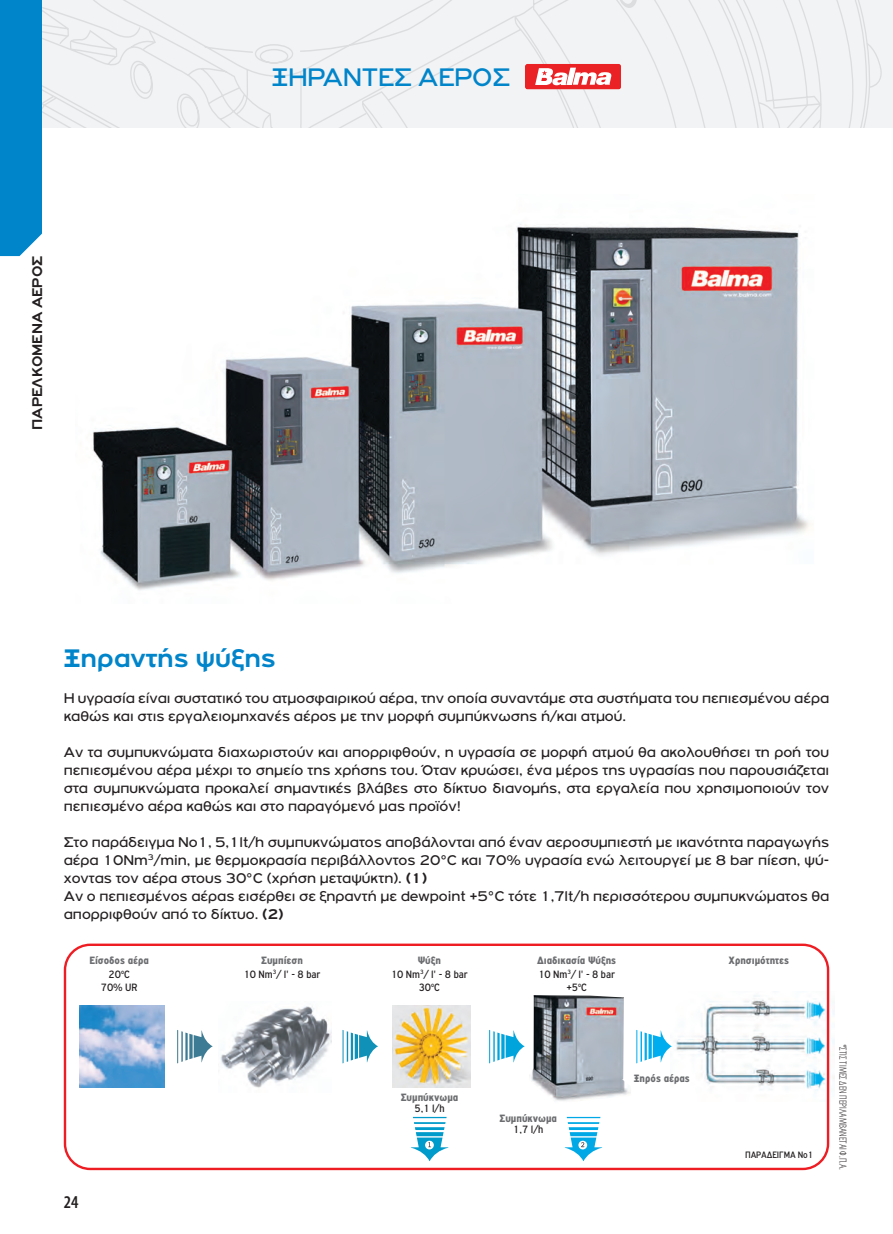
<style>
.page{position:relative;width:893px;height:1234px;background:#fff}
.page>*{position:absolute;margin:0;border:0;box-sizing:border-box;transform-origin:0 0}
.t1{font:27px "PF Highway Gothic Ext";color:#0084ca}
.t2{font:700 27px "PF Highway Gothic Ext";color:#0084ca}
.t3{font:500 18px "Myriad Condensed Greek";color:#231f20}
.t4{font:15px/18px "PF Highway Gothic Ext";color:#231f20}
.t5{font:700 15px "PF Highway Gothic Ext";color:#231f20}
.t6{font:900 11.4px/13.6px "PF Highway Gothic Cond";color:#6c6d70;text-align:center}
.t7{font:11.4px/13.6px "PF Highway Gothic Cond";color:#231f20;text-align:center}
.t8{font:300 10.5px "Myriad Condensed Greek";color:#231f20}
.t9{font:9.9px "PF Highway Gothic Cond";color:#231f20}
.s1{font-weight:700}
.s2{font-weight:400;color:#231f20}
.s3{font-weight:900;color:#6c6d70}
</style>
<div class="page">
<svg style="left:42px;top:0;width:483px;height:128px"></svg>
<svg style="left:525px;top:0;width:357px;height:128px"></svg>
<img style="left:93px;top:224px;width:716px;height:366px">
<img style="left:675px;top:990px;width:159px;height:111px">
<img style="left:529px;top:995px;width:102px;height:106px">
<img style="left:80px;top:1005px;width:85px;height:81px">
<img style="left:220px;top:1006px;width:111px;height:82px">
<hr style="left:177px;top:1029px;width:1px;height:34px;background:#3c7b93">
<svg style="left:181px;top:1030px;width:32px;height:32px"></svg>
<hr style="left:343px;top:1029px;width:1px;height:34px;background:#1092b8">
<svg style="left:347px;top:1030px;width:31px;height:32px"></svg>
<hr style="left:489px;top:1029px;width:1px;height:34px;background:#00a4dc">
<svg style="left:493px;top:1030px;width:32px;height:32px"></svg>
<hr style="left:567px;top:1116px;width:33px;height:1px;background:#00a9e5">
<hr style="left:568px;top:1121px;width:31px;height:2px;background:#00a9e5">
<hr style="left:413px;top:1116px;width:34px;height:1px;background:#009bca">
<hr style="left:414px;top:1121px;width:32px;height:2px;background:#009bca">
<img style="left:392px;top:1005px;width:79px;height:81px">
<hr style="left:636px;top:1029px;width:1px;height:34px;background:#00aeef">
<svg style="left:640px;top:1030px;width:32px;height:32px"></svg>
<svg style="left:565px;top:1127px;width:37px;height:34px"></svg>
<svg style="left:411px;top:1127px;width:37px;height:34px"></svg>
<div style="left:64px;top:943px;width:765px;height:226px;border:2px solid #ee1d23;border-radius:25px"></div>
<div style="left:0;top:0;width:42px;height:256px;background:#0084ca"></div>
<p class="t5" style="left:29px;top:429px;width:175px;rotate:-90deg">ΠΑΡΕΛΚΟΜΕΝΑ ΑΕΡΟΣ</p>
<h1 class="t1" style="left:272px;top:63px;width:240px">ΞΗΡΑΝΤΕΣ ΑΕΡΟΣ</h1>
<h1 class="t2" style="left:64px;top:643px;width:214px">Ξηραντής ψύξης</h1>
<p class="t4" style="left:64px;top:688px;width:767px">Η υγρασία είναι συστατικό του ατμοσφαιρικού αέρα, την οποία συναντάμε στα συστήματα του πεπιεσμένου αέρα καθώς και στις εργαλειομηχανές αέρος με την μορφή συμπύκνωσης ή/και ατμού.</p>
<p class="t4" style="left:64px;top:742px;width:767px;text-align:justify">Αν τα συμπυκνώματα διαχωριστούν και απορριφθούν, η υγρασία σε μορφή ατμού θα ακολουθήσει τη ροή του πεπιεσμένου αέρα μέχρι το σημείο της χρήσης του. Όταν κρυώσει, ένα μέρος της υγρασίας που παρουσιάζεται στα συμπυκνώματα προκαλεί σημαντικές βλάβες στο δίκτυο διανομής, στα εργαλεία που χρησιμοποιούν τον πεπιεσμένο αέρα καθώς και στο παραγόμενό μας προϊόν!</p>
<p class="t4" style="left:64px;top:832px;width:767px">Στο παράδειγμα Νο1, 5,1lt/h συμπυκνώματος αποβάλονται από έναν αεροσυμπιεστή με ικανότητα παραγωγής αέρα 10Nm<sup>3</sup>/min, με θερμοκρασία περιβάλλοντος 20°C και 70% υγρασία ενώ λειτουργεί με 8 bar πίεση, ψύ&shy;χοντας τον αέρα στους 30°C (χρήση μεταψύκτη). <span class="s1">(1)<br></span>Αν ο πεπιεσμένος αέρας εισέρθει σε ξηραντή με dewpoint +5°C τότε 1,7lt/h περισσότερου συμπυκνώματος θα απορριφθούν από το δίκτυο. <span class="s1">(2)</span></p>
<p class="t6" style="left:89px;top:953px;width:61px">Είσοδος αέρα<br><span class="s2">20</span><sup>ο</sup><span class="s2">C<br>70% UR</span></p>
<p class="t7" style="left:244px;top:953px;width:78px"><span class="s3">Συµπίεση<br></span>10 Nm<sup>3</sup>/ l' - 8 bar</p>
<p class="t7" style="left:391px;top:953px;width:78px"><span class="s3">Ψύξη<br></span>10 Nm<sup>3</sup>/ l' - 8 bar<br>30<sup>ο</sup>C</p>
<p class="t6" style="left:537px;top:953px;width:81px">∆ιαδικασία Ψύξης<br><span class="s2">10 Nm</span><sup>3</sup><span class="s2">/ l' - 8 bar +5</span><sup>ο</sup><span class="s2">C</span></p>
<p class="t6" style="left:729px;top:953px;width:62px">Χρησιµότητες</p>
<p class="t3" style="left:64px;top:1193px;width:16px">24</p>
<p class="t6" style="left:401px;top:1089px;width:59px">Συµπύκνωµα</p>
<p class="t7" style="left:414px;top:1101px;width:32px">5,1 l/h</p>
<p class="t6" style="left:499px;top:1111px;width:59px">Συµπύκνωµα</p>
<p class="t7" style="left:513px;top:1122px;width:32px">1,7 l/h</p>
<p class="t6" style="left:634px;top:1070px;width:57px">Ξηρός αέρας</p>
<p class="t9" style="left:745px;top:1149px;width:70px">ΠΑΡΑ∆ΕΙΓΜΑ Νο1</p>
<p class="t8" style="left:848px;top:1043px;width:128px;rotate:90deg">*ΣΤΙΣ ΤΙΜΕΣ ΔΕΝ ΠΕΡΙΛΑΜΒΑΝΕΤΑΙ Φ.Π.Α.</p>
</div>
